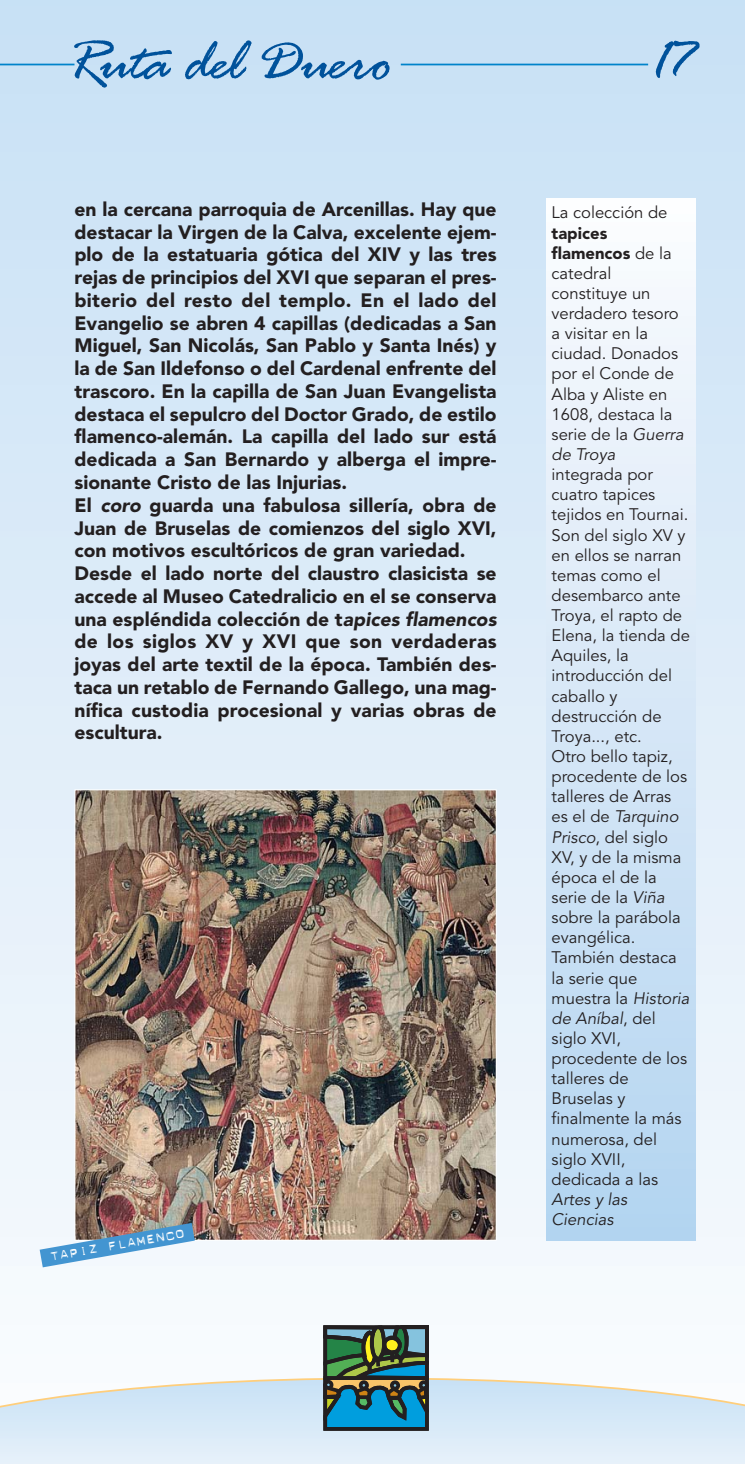
<style>
.page{position:relative;width:745px;height:1464px;background:#fff}
.page>*{position:absolute;margin:0;border:0;box-sizing:border-box;transform-origin:0 0}
.t1{font:63px "Rage Italic Plain";color:#00529b}
.t2{font:900 19.25px/22.8px "Avenir";color:#231f20}
.t3{font:17.5px "Dymo Blanca";color:#fff}
.t4{font:16.62px/20.1px "Avenir";color:#231f20}
.s1{font-weight:900}
</style>
<div class="page">
<div style="left:0;top:0;width:744px;height:1463px;background:linear-gradient(to bottom,#c7e0f5,#f9fafc)"></div>
<svg style="left:0;top:1377px;width:744px;height:86px;background:#ddebf6"></svg>
<svg style="left:249px;top:1321px;width:185px;height:111px"></svg>
<hr style="left:400px;top:64px;width:247px;height:1px;background:#0083ca">
<hr style="left:0;top:64px;width:74px;height:1px;background:#0083ca">
<div style="left:546px;top:198px;width:148px;height:1042px;background:linear-gradient(to bottom,#fbfcfe,#b2d3f0)"></div>
<img style="left:76px;top:791px;width:418px;height:447px">
<img style="left:40px;top:1222px;width:155px;height:45px">
<h1 class="t1" style="left:68px;top:23px;width:324px">Ruta del Duero</h1>
<h1 class="t1" style="left:655px;top:23px;width:41px">17</h1>
<p class="t2" style="left:74px;top:199px;width:426px">en la cercana parroquia de Arcenillas. Hay que destacar la Virgen de la Calva, excelente ejem&shy;plo de la estatuaria gótica del XIV y las tres rejas de principios del XVI que separan el pres&shy;biterio del resto del templo. En el lado del Evangelio se abren 4 capillas (dedicadas a San Miguel, San Nicolás, San Pablo y Santa Inés) y la de San Ildefonso o del Cardenal enfrente del trascoro. En la capilla de San Juan Evangelista destaca el sepulcro del Doctor Grado, de estilo flamenco-alemán. La capilla del lado sur está dedicada a San Bernardo y alberga el impre&shy;sionante Cristo de las Injurias.<br>El coro guarda una fabulosa sillería, obra de Juan de Bruselas de comienzos del siglo XVI, con motivos escultóricos de gran variedad.<br>Desde el lado norte del claustro clasicista se accede al Museo Catedralicio en el se conserva una espléndida colección de tapices flamencos de los siglos XV y XVI que son verdaderas joyas del arte textil de la época. También des&shy;taca un retablo de Fernando Gallego, una mag&shy;nífica custodia procesional y varias obras de escultura.</p>
<p class="t3" style="left:48px;top:1245px;width:138px;rotate:-10deg">tapiz flamenco</p>
<p class="t4" style="left:551px;top:204px;width:117px">La colección de</p>
<p class="t4" style="left:551px;top:225px;width:142px"><span class="s1">tapices<br>flamencos</span> de la catedral<br>constituye un verdadero tesoro<br>a visitar en la ciudad. Donados por el Conde de<br>Alba y Aliste en<br>1608, destaca la serie de la Guerra de Troya integrada por cuatro tapices tejidos en Tournai.<br>Son del siglo XV y en ellos se narran temas como el desembarco ante<br>Troya, el rapto de<br>Elena, la tienda de<br>Aquiles, la introducción del caballo y destrucción de<br>Troya..., etc.<br>Otro bello tapiz, procedente de los talleres de Arras<br>es el de Tarquino<br>Prisco, del siglo<br>XV, y de la misma época el de la serie de la Viña sobre la parábola evangélica.<br>También destaca la serie que muestra la Historia de Aníbal, del siglo XVI, procedente de los talleres de<br>Bruselas y finalmente la más numerosa, del siglo XVII, dedicada a las<br>Artes y las<br>Ciencias</p>
</div>
